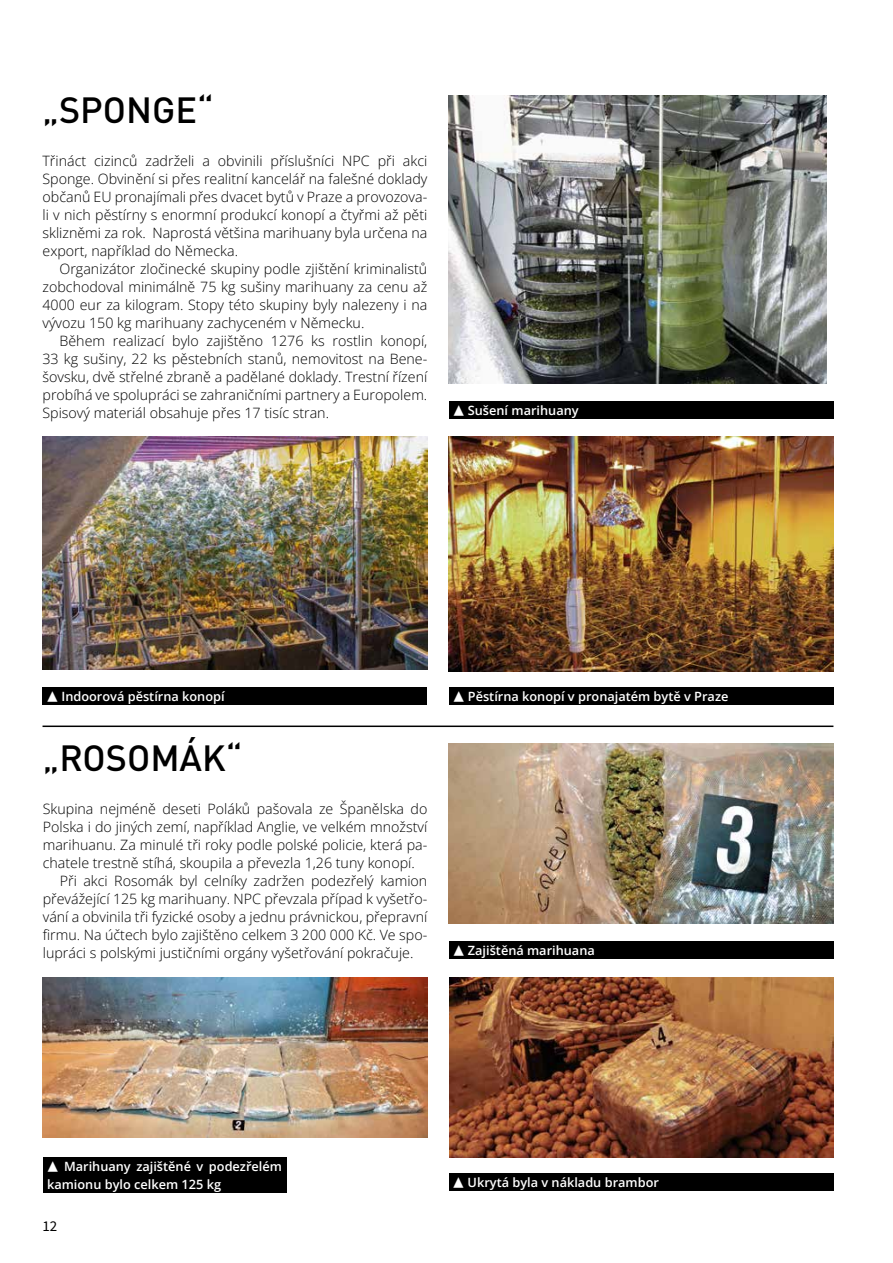
<style>
.page{position:relative;width:893px;height:1263px;background:#fff}
.page>*{position:absolute;margin:0;border:0;box-sizing:border-box;transform-origin:0 0}
.t1{font:500 36px "DIN Pro";color:#000}
.t2{font:15px "Source Sans Variable";color:#000}
.t3{font:300 14.25px/18px "Open Sans";color:#000;text-align:justify}
.t4{font:600 12.75px/18px "Open Sans";color:#fff}
.s1{font-family:"Source Sans Variable";font-weight:400}
</style>
<div class="page">
<img style="left:43px;top:436px;width:384px;height:233px">
<img style="left:449px;top:437px;width:384px;height:234px">
<img style="left:449px;top:95px;width:377px;height:288px">
<div style="left:43px;top:688px;width:384px;height:17px;background:#000"></div>
<div style="left:449px;top:688px;width:385px;height:17px;background:#000"></div>
<div style="left:449px;top:941px;width:385px;height:18px;background:#000"></div>
<div style="left:449px;top:1174px;width:384px;height:17px;background:#000"></div>
<div style="left:43px;top:1157px;width:243px;height:36px;background:#000"></div>
<div style="left:449px;top:401px;width:385px;height:18px;background:#000"></div>
<hr style="left:43px;top:725px;width:790px;height:2px;background:#000">
<img style="left:449px;top:743px;width:384px;height:180px">
<img style="left:43px;top:977px;width:384px;height:161px">
<img style="left:449px;top:977px;width:385px;height:180px">
<h1 class="t1" style="left:43px;top:81px;width:173px">„SPONGE“</h1>
<p class="t3" style="left:43px;top:151px;width:386px">Třináct cizinců zadrželi a obvinili příslušníci NPC při akci Sponge. Obvinění si přes realitní kancelář na falešné doklady občanů EU pronajímali přes dvacet bytů v Praze a provozova&shy;li v nich pěstírny s enormní produkcí konopí a čtyřmi až pěti sklizněmi za rok. Naprostá většina marihuany byla určena na export, například do Německa.</p>
<p class="t3" style="left:43px;top:259px;width:386px;text-indent:17px">Organizátor zločinecké skupiny podle zjištění kriminalistů zobchodoval minimálně 75 kg sušiny marihuany za cenu až 4000 eur za kilogram. Stopy této skupiny byly nalezeny i na vývozu 150 kg marihuany zachyceném v Německu.</p>
<p class="t3" style="left:43px;top:331px;width:386px;text-indent:17px">Během realizací bylo zajištěno 1276 ks rostlin konopí, 33 kg sušiny, 22 ks pěstebních stanů, nemovitost na Bene&shy;šovsku, dvě střelné zbraně a padělané doklady. Trestní řízení probíhá ve spolupráci se zahraničními partnery a Europolem.<br>Spisový materiál obsahuje přes 17 tisíc stran.</p>
<p class="t4" style="left:453px;top:401px;width:127px"><span class="s1">▲</span> Sušení marihuany</p>
<p class="t4" style="left:47px;top:687px;width:179px"><span class="s1">▲</span> Indoorová pěstírna konopí</p>
<p class="t4" style="left:453px;top:687px;width:277px"><span class="s1">▲</span> Pěstírna konopí v pronajatém bytě v Praze</p>
<h1 class="t1" style="left:43px;top:729px;width:201px">„ROSOMÁK“</h1>
<p class="t3" style="left:43px;top:799px;width:386px">Skupina nejméně deseti Poláků pašovala ze Španělska do</p>
<p class="t3" style="left:43px;top:817px;width:386px">Polska i do jiných zemí, například Anglie, ve velkém množství</p>
<p class="t3" style="left:43px;top:835px;width:386px">marihuanu. Za minulé tři roky podle polské policie, která pa-</p>
<p class="t3" style="left:43px;top:853px;width:373px">chatele trestně stíhá, skoupila a převezla 1,26 tuny konopí.</p>
<p class="t3" style="left:60px;top:871px;width:369px">Při akci Rosomák byl celníky zadržen podezřelý kamion</p>
<p class="t3" style="left:43px;top:889px;width:386px">převážející 125 kg marihuany. NPC převzala případ k vyšetřo-</p>
<p class="t3" style="left:43px;top:907px;width:386px">vání a obvinila tři fyzické osoby a jednu právnickou, přepravní</p>
<p class="t3" style="left:43px;top:925px;width:386px">firmu. Na účtech bylo zajištěno celkem 3 200 000 Kč. Ve spo-</p>
<p class="t3" style="left:43px;top:943px;width:372px">lupráci s polskými justičními orgány vyšetřování pokračuje.</p>
<p class="t4" style="left:453px;top:941px;width:143px"><span class="s1">▲</span> Zajištěná marihuana</p>
<p class="t4" style="left:47px;top:1157px;width:236px"><span class="s1">▲</span> Marihuany zajištěné v podezřelém kamionu bylo celkem 125 kg</p>
<p class="t2" style="left:43px;top:1216px;width:16px">12</p>
<p class="t4" style="left:453px;top:1173px;width:208px"><span class="s1">▲</span> Ukrytá byla v nákladu brambor</p>
</div>
